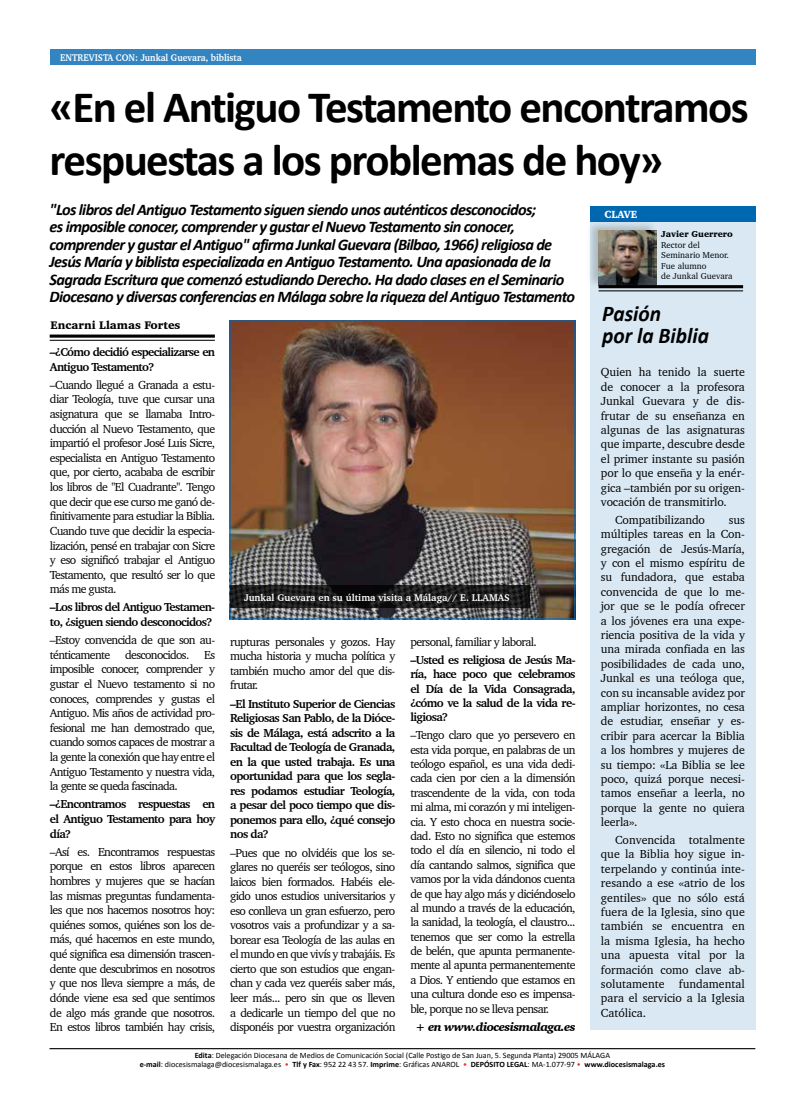
<style>
.page{position:relative;width:791px;height:1117px;background:#fff}
.page>*{position:absolute;margin:0;border:0;box-sizing:border-box;transform-origin:0 0}
.t1{font:700 45px/52.5px "Calibri";letter-spacing:-.035em;color:#000}
.t2{font:italic 700 22.5px/22.5px "Calibri";color:#000;scale:.95 1}
.t3{font:italic 700 16.25px/17.5px "Calibri";letter-spacing:-.04em;color:#000}
.t4{font:11.88px/14.4px "Charter BT";letter-spacing:-.05em;color:#000;text-align:justify}
.t5{font:700 11.88px/14.5px "Charter BT";letter-spacing:-.055em;color:#000;text-align:justify}
.t6{font:italic 900 11.88px "Charter BT";letter-spacing:-.05em;color:#000}
.t7{font:11.88px "Charter BT";letter-spacing:-.01em;color:#000}
.t8{font:900 11.25px "Charter BT";color:#000}
.t9{font:900 10.62px "Charter BT";color:#fff;scale:.95 1}
.t10{font:700 10px "Charter BT";color:#fff}
.t11{font:700 10px "Charter BT";color:#fff;scale:.9 1}
.t12{font:8.75px/10.5px "Charter BT";color:#000}
.t13{font:900 8.75px "Charter BT";color:#000}
.t14{font:8.12px/8.8px "Calibri";color:#000}
.t15{font:700 8.12px "Calibri";color:#000}
.s1{font-weight:700}
.s2{color:#ee3124}
.s3{font-weight:400}
.s4{font-weight:400;color:#ee3124}
</style>
<div class="page">
<hr style="left:49px;top:1047px;width:706px;height:1px;background:#000">
<img style="left:231px;top:322px;width:342px;height:295px">
<div style="left:229px;top:320px;width:346px;height:299px;border:1px solid #0067b1"></div>
<svg style="left:230px;top:585px;width:299px;height:23px;background:#1a1a1b"></svg>
<hr style="left:50px;top:334px;width:165px;height:3px;background:#000">
<hr style="left:50px;top:339px;width:165px;height:2px;background:#000">
<div style="left:590px;top:206px;width:165px;height:823px;background:#d9e8f3"></div>
<div style="left:590px;top:206px;width:165px;height:16px;background:#0067b1"></div>
<div style="left:586px;top:219px;width:71px;height:69px;background:#000;opacity:.2"></div>
<img style="left:598px;top:231px;width:58px;height:54px">
<hr style="left:598px;top:285px;width:144px;height:3px;background:#000">
<hr style="left:598px;top:290px;width:144px;height:1px;background:#000">
<div style="left:50px;top:50px;width:705px;height:15px;background:#3385c1"></div>
<p class="t11" style="left:60px;top:51px;width:203px">ENTREVISTA CON: Junkal Guevara, biblista</p>
<h1 class="t1" style="left:50px;top:81px;width:700px">«En el Antiguo Testamento encontramos respuestas a los problemas de hoy»</h1>
<p class="t3" style="left:50px;top:201px;width:527px">"Los libros del Antiguo Testamento siguen siendo unos auténticos desconocidos;<br>es imposible conocer, comprender y gustar el Nuevo Testamento sin conocer, comprender y gustar el Antiguo" afirma Junkal Guevara (Bilbao, 1966) religiosa de Jesús María y biblista especializada en Antiguo Testamento. Una apasionada de la Sagrada Escritura que comenzó estudiando Derecho. Ha dado clases en el Seminario Diocesano y diversas conferencias en Málaga sobre la riqueza del Antiguo Testamento</p>
<p class="t9" style="left:604px;top:207px;width:36px">CLAVE</p>
<p class="t13" style="left:661px;top:229px;width:73px">Javier Guerrero</p>
<p class="t12" style="left:661px;top:239px;width:73px">Rector del<br>Seminario Menor.<br>Fue alumno<br>de Junkal Guevara</p>
<h2 class="t2" style="left:602px;top:302px;width:114px">Pasión<br>por la Biblia</h2>
<p class="t8" style="left:51px;top:318px;width:131px">Encarni Llamas Fortes</p>
<p class="t5" style="left:50px;top:344px;width:167px">–¿Cómo decidió especializarse en<br>Antiguo Testamento?</p>
<p class="t4" style="left:50px;top:377px;width:167px">–Cuando llegué a Granada a estu&shy;diar Teología, tuve que cursar una asignatura que se llamaba Intro&shy;ducción al Nuevo Testamento, que impartió el profesor José Luis Sicre, especialista en Antiguo Testamento que, por cierto, acababa de escribir los libros de "El Cuadrante". Tengo que decir que ese curso me ganó de&shy;finitivamente para estudiar la Biblia.<br>Cuando tuve que decidir la especia&shy;lización, pensé en trabajar con Sicre y eso significó trabajar el Antiguo Testamento, que resultó ser lo que más me gusta.</p>
<p class="t5" style="left:50px;top:599px;width:167px">–Los libros del Antiguo Testamen&shy;to, ¿siguen siendo desconocidos?</p>
<p class="t4" style="left:50px;top:632px;width:167px">–Estoy convencida de que son au&shy;ténticamente</p>
<p class="t4" style="left:600px;top:365px;width:145px">Quien ha tenido la suerte de conocer a la profesora Junkal Guevara y de dis&shy;frutar de su enseñanza en algunas de las asignaturas que imparte, descubre desde el primer instante su pasión por lo que enseña y la enér&shy;gica –también por su origen&shy;vocación de transmitirlo.</p>
<p class="t7" style="left:614px;top:512px;width:91px">Compatibilizando</p>
<p class="t4" style="left:600px;top:512px;width:145px;text-indent:128px">sus múltiples tareas en la Con&shy;gregación de Jesús-María, y con el mismo espíritu de su fundadora, que estaba convencida de que lo me&shy;jor que se le podía ofrecer a los jóvenes era una expe&shy;riencia positiva de la vida y una mirada confiada en las posibilidades de cada uno, Junkal es una teóloga que, con su incansable avidez por ampliar horizontes, no cesa de estudiar, enseñar y es&shy;cribir para acercar la Biblia a los hombres y mujeres de su tiempo: «La Biblia se lee poco, quizá porque necesi&shy;tamos enseñar a leerla, no porque la gente no quiera leerla».</p>
<p class="t4" style="left:600px;top:832px;width:145px;text-indent:14px">Convencida totalmente que la Biblia hoy sigue in&shy;terpelando y continúa inte&shy;resando a ese «atrio de los gentiles» que no sólo está fuera de la Iglesia, sino que también se encuentra en la misma Iglesia, ha hecho una apuesta vital por la formación como clave ab&shy;solutamente fundamental para el servicio a la Iglesia Católica.</p>
<p class="t10" style="left:244px;top:590px;width:267px">Junkal Guevara en su última visita a Málaga// E. LLAMAS</p>
<p class="t4" style="left:410px;top:634px;width:128px">personal, familiar y laboral.</p>
<p class="t5" style="left:410px;top:652px;width:167px">–Usted es religiosa de Jesús Ma&shy;ría, hace poco que celebramos el Día de la Vida Consagrada, ¿cómo ve la salud de la vida re&shy;ligiosa?</p>
<p class="t4" style="left:410px;top:727px;width:167px">–Tengo claro que yo persevero en esta vida porque, en palabras de un teólogo español, es una vida dedi&shy;cada cien por cien a la dimensión trascendente de la vida, con toda mi alma, mi corazón y mi inteligen&shy;cia. Y esto choca en nuestra socie&shy;dad. Esto no significa que estemos todo el día en silencio, ni todo el día cantando salmos, significa que vamos por la vida dándonos cuenta de que hay algo más y diciéndoselo al mundo a través de la educación, la sanidad, la teología, el claustro... tenemos que ser como la estrella de belén, que apunta permanente&shy;mente al apunta permanentemente a Dios. Y entiendo que estamos en una cultura donde eso es impensa&shy;ble, porque no se lleva pensar.</p>
<p class="t6" style="left:415px;top:1018px;width:161px">+ en www.diocesismalaga.es</p>
<p class="t4" style="left:230px;top:634px;width:167px">rupturas personales y gozos. Hay mucha historia y mucha política y también mucho amor del que dis&shy;frutar.</p>
<p class="t5" style="left:230px;top:695px;width:167px">–El Instituto Superior de Ciencias Religiosas San Pablo, de la Dióce&shy;sis de Málaga, está adscrito a la Facultad de Teología de Granada, en la que usted trabaja. Es una oportunidad para que los segla&shy;res podamos estudiar Teología, a pesar del poco tiempo que dis&shy;ponemos para ello, ¿qué consejo nos da?</p>
<p class="t4" style="left:230px;top:844px;width:167px">–Pues que no olvidéis que los se&shy;glares no queréis ser teólogos, sino laicos bien formados. Habéis ele&shy;gido unos estudios universitarios y eso conlleva un gran esfuerzo, pero vosotros vais a profundizar y a sa&shy;borear esa Teología de las aulas en el mundo en que vivís y trabajáis. Es cierto que son estudios que engan&shy;chan y cada vez queréis saber más, leer más... pero sin que os lleven a dedicarle un tiempo del que no disponéis por vuestra organización</p>
<p class="t4" style="left:50px;top:647px;width:167px;text-indent:75px">desconocidos. Es imposible conocer, comprender y gustar el Nuevo testamento si no conoces, comprendes y gustas el Antiguo. Mis años de actividad pro&shy;fesional me han demostrado que, cuando somos capaces de mostrar a la gente la conexión que hay entre el Antiguo Testamento y nuestra vida, la gente se queda fascinada.</p>
<p class="t5" style="left:50px;top:796px;width:167px">–¿Encontramos respuestas en el Antiguo Testamento para hoy día?</p>
<p class="t4" style="left:50px;top:844px;width:167px">–Así es. Encontramos respuestas porque en estos libros aparecen hombres y mujeres que se hacían las mismas preguntas fundamenta&shy;les que nos hacemos nosotros hoy: quiénes somos, quiénes son los de&shy;más, qué hacemos en este mundo, qué significa esa dimensión trascen&shy;dente que descubrimos en nosotros y que nos lleva siempre a más, de dónde viene esa sed que sentimos de algo más grande que nosotros.<br>En estos libros también hay crisis,</p>
<p class="t14" style="left:140px;top:1051px;width:471px;text-indent:55px"><span class="s1">Edita</span>: Delegación Diocesana de Medios de Comunicación Social (Calle Postigo de San Juan, 5. Segunda Planta) 29005 MÁLAGA <span class="s1">e-mail</span>: diocesismalaga@diocesismalaga.es <span class="s2">•</span> <span class="s1">Tlf y Fax</span>: 952 22 43 57. <span class="s1">Imprime</span>: Gráficas ANAROL <span class="s2">•</span> <span class="s1">DEPÓSITO</span></p>
<p class="t15" style="left:506px;top:1059px;width:160px">LEGAL<span class="s3">: MA-1.077-97</span> <span class="s4">•</span> www.diocesismalaga.es</p>
</div>
